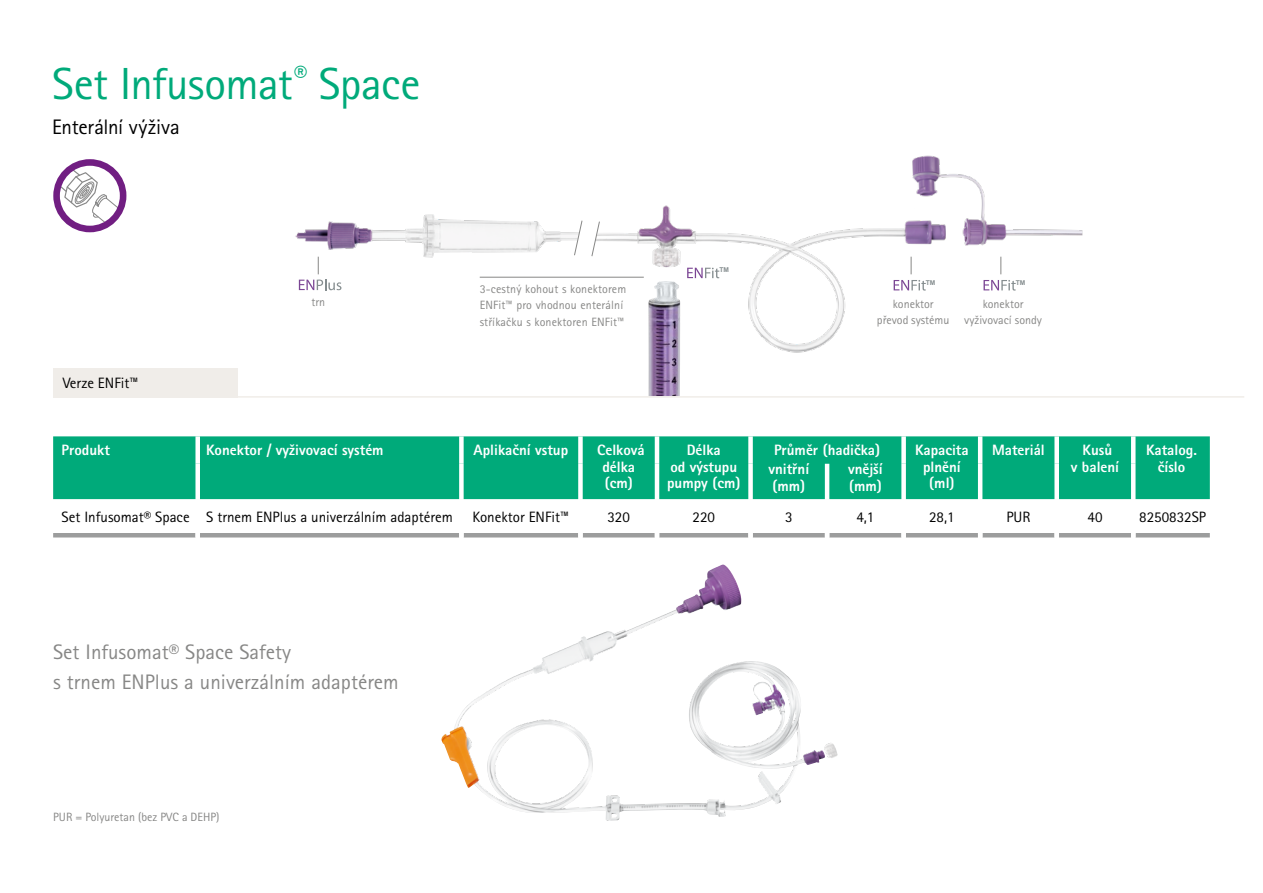
<style>
.page{position:relative;width:1263px;height:893px;background:#fff}
.page>*{position:absolute;margin:0;border:0;box-sizing:border-box;transform-origin:0 0}
.t1{font:45px "Rotis Sans Serif Pro";letter-spacing:-.015em;color:#00aa7a}
.t2{font:21px/30px "Rotis Sans Serif Pro";color:#878786}
.t3{font:21px "Rotis Sans Serif Pro";letter-spacing:-.01em;color:#000}
.t4{font:800 15px/16.5px "Rotis Sans Serif Pro";color:#fff;text-align:center}
.t5{font:15px "Rotis Sans Serif Pro";color:#000}
.t6{font:12px/16.5px "Rotis Sans Serif Pro";letter-spacing:.01em;color:#878786;text-align:center}
.t7{font:700 6.6px "Arial";color:#858d8f}
</style>
<div class="page">
<div style="left:53px;top:436px;width:1157px;height:63px;background:#00aa7a"></div>
<hr style="left:53px;top:533px;width:142px;height:4px;background:#9c9d9d">
<hr style="left:200px;top:533px;width:259px;height:4px;background:#9c9d9d">
<hr style="left:464px;top:533px;width:114px;height:4px;background:#9c9d9d">
<hr style="left:583px;top:533px;width:72px;height:4px;background:#9c9d9d">
<hr style="left:659px;top:533px;width:89px;height:4px;background:#9c9d9d">
<hr style="left:753px;top:533px;width:72px;height:4px;background:#9c9d9d">
<hr style="left:829px;top:533px;width:72px;height:4px;background:#9c9d9d">
<hr style="left:906px;top:533px;width:72px;height:4px;background:#9c9d9d">
<hr style="left:982px;top:533px;width:72px;height:4px;background:#9c9d9d">
<hr style="left:1059px;top:533px;width:72px;height:4px;background:#9c9d9d">
<hr style="left:1135px;top:533px;width:75px;height:4px;background:#9c9d9d">
<div style="left:195px;top:436px;width:5px;height:28px;background:#fff"></div>
<div style="left:459px;top:436px;width:5px;height:28px;background:#fff"></div>
<div style="left:578px;top:436px;width:5px;height:28px;background:#fff"></div>
<hr style="left:655px;top:436px;width:4px;height:28px;background:#fff">
<div style="left:195px;top:464px;width:5px;height:35px;background:#fff"></div>
<div style="left:459px;top:464px;width:5px;height:35px;background:#fff"></div>
<div style="left:578px;top:464px;width:5px;height:35px;background:#fff"></div>
<hr style="left:655px;top:464px;width:4px;height:35px;background:#fff">
<div style="left:748px;top:436px;width:5px;height:28px;background:#fff"></div>
<div style="left:901px;top:436px;width:5px;height:28px;background:#fff"></div>
<hr style="left:978px;top:436px;width:4px;height:28px;background:#fff">
<div style="left:1054px;top:436px;width:5px;height:28px;background:#fff"></div>
<hr style="left:1131px;top:436px;width:4px;height:28px;background:#fff">
<hr style="left:978px;top:464px;width:4px;height:35px;background:#fff">
<div style="left:1054px;top:464px;width:5px;height:35px;background:#fff"></div>
<hr style="left:1131px;top:464px;width:4px;height:35px;background:#fff">
<div style="left:748px;top:464px;width:5px;height:35px;background:#fff"></div>
<hr style="left:825px;top:464px;width:4px;height:35px;background:#fff">
<div style="left:901px;top:464px;width:5px;height:35px;background:#fff"></div>
<hr style="left:480px;top:277px;width:164px;height:1px;background:#878786">
<img style="left:555px;top:155px;width:528px;height:198px">
<img style="left:295px;top:202px;width:292px;height:74px">
<img style="left:648px;top:281px;width:32px;height:115px">
<svg style="left:687px;top:268px;width:32px;height:10px"></svg>
<svg style="left:299px;top:257px;width:42px;height:33px"></svg>
<svg style="left:591px;top:221px;width:9px;height:36px"></svg>
<svg style="left:574px;top:220px;width:9px;height:36px"></svg>
<svg style="left:911px;top:257px;width:1px;height:17px"></svg>
<svg style="left:894px;top:280px;width:32px;height:11px"></svg>
<svg style="left:1000px;top:257px;width:1px;height:17px"></svg>
<svg style="left:983px;top:280px;width:33px;height:11px"></svg>
<hr style="left:88px;top:396px;width:1156px;height:2px;background:#f0ede9">
<img style="left:441px;top:564px;width:384px;height:257px">
<div style="left:53px;top:159px;width:73px;height:73px;border:7px solid #711e82;border-radius:50%"></div>
<svg style="left:55px;top:165px;width:65px;height:60px"></svg>
<div style="left:53px;top:368px;width:185px;height:29px;background:#f0ede9"></div>
<h1 class="t1" style="left:52px;top:57px;width:370px">Set Infusomat<sup>®</sup> Space</h1>
<h2 class="t3" style="left:52px;top:115px;width:129px">Enterální výživa</h2>
<p class="t5" style="left:63px;top:374px;width:77px">Verze ENFit™</p>
<p class="t7" style="left:719px;top:266px;width:11px">TM</p>
<p class="t7" style="left:926px;top:278px;width:11px">TM</p>
<p class="t6" style="left:480px;top:281px;width:148px;text-align:left">3-cestný kohout s konektorem<br>ENFit™ pro vhodnou enterální stříkačku s konektoren ENFit™</p>
<p class="t6" style="left:311px;top:293px;width:15px">trn</p>
<p class="t6" style="left:877px;top:295px;width:74px">konektor převod systému</p>
<p class="t7" style="left:1016px;top:278px;width:11px">TM</p>
<p class="t6" style="left:964px;top:295px;width:79px">konektor vyživovací sondy</p>
<p class="t4" style="left:62px;top:442px;width:50px">Produkt</p>
<p class="t4" style="left:206px;top:442px;width:179px">Konektor / vyživovací systém</p>
<p class="t4" style="left:474px;top:442px;width:96px">Aplikační vstup</p>
<p class="t4" style="left:597px;top:442px;width:49px">Celková délka (cm)</p>
<p class="t4" style="left:667px;top:442px;width:75px">Délka<br>od výstupu pumpy (cm)</p>
<p class="t4" style="left:774px;top:442px;width:108px">Průměr (hadička)</p>
<p class="t4" style="left:915px;top:442px;width:55px">Kapacita plnění (ml)</p>
<p class="t4" style="left:992px;top:442px;width:54px">Materiál</p>
<p class="t4" style="left:1071px;top:442px;width:50px">Kusů<br>v balení</p>
<p class="t4" style="left:1146px;top:442px;width:52px">Katalog.</p>
<p class="t4" style="left:768px;top:461px;width:42px">vnitřní</p>
<p class="t4" style="left:1158px;top:458px;width:29px">číslo</p>
<p class="t4" style="left:772px;top:477px;width:34px">(mm)</p>
<p class="t4" style="left:848px;top:461px;width:36px;text-align:left">vnější (mm)</p>
<p class="t5" style="left:62px;top:508px;width:393px">Set Infusomat® Space S trnem ENPlus a univerzálním adaptérem</p>
<p class="t5" style="left:473px;top:508px;width:98px">Konektor ENFit™</p>
<p class="t5" style="left:607px;top:508px;width:24px">320</p>
<p class="t5" style="left:692px;top:508px;width:24px">220</p>
<p class="t5" style="left:785px;top:508px;width:9px">3</p>
<p class="t5" style="left:856px;top:508px;width:20px">4,1</p>
<p class="t5" style="left:929px;top:508px;width:27px">28,1</p>
<p class="t5" style="left:1006px;top:508px;width:26px">PUR</p>
<p class="t5" style="left:1087px;top:508px;width:16px">40</p>
<p class="t5" style="left:1139px;top:508px;width:68px">8250832SP</p>
<h2 class="t2" style="left:53px;top:637px;width:347px">Set Infusomat® Space Safety<br>s trnem ENPlus a univerzálním adaptérem</h2>
<p class="t6" style="left:53px;top:808px;width:168px">PUR = Polyuretan (bez PVC a DEHP)</p>
</div>
